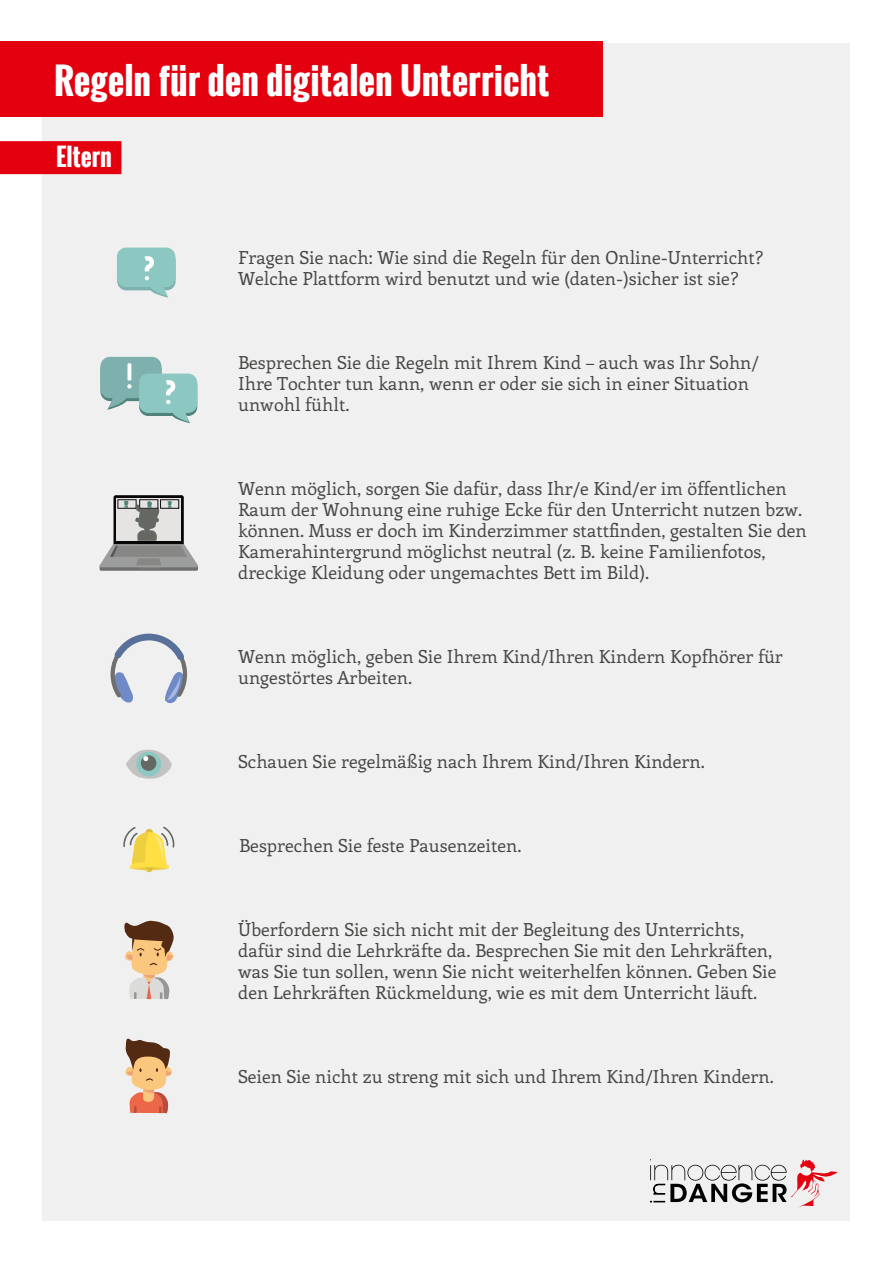
<style>
.page{position:relative;width:893px;height:1263px;background:#fff}
.page>*{position:absolute;margin:0;border:0;box-sizing:border-box;transform-origin:0 0}
.t1{font:700 36px "Oswald";color:#fff}
.t2{font:700 24px "Oswald";color:#fff}
.t3{font:18px/21px "Enriqueta";color:#464645}
</style>
<div class="page">
<div style="left:43px;top:43px;width:807px;height:1177px;background:#f0f0f0"></div>
<svg style="left:124px;top:920px;width:50px;height:79px"></svg>
<svg style="left:126px;top:749px;width:46px;height:30px"></svg>
<svg style="left:100px;top:357px;width:97px;height:66px"></svg>
<svg style="left:123px;top:826px;width:51px;height:45px"></svg>
<svg style="left:125px;top:1038px;width:48px;height:75px"></svg>
<svg style="left:99px;top:495px;width:99px;height:76px"></svg>
<svg style="left:111px;top:634px;width:76px;height:70px"></svg>
<svg style="left:117px;top:248px;width:59px;height:50px"></svg>
<svg style="left:650px;top:1159px;width:188px;height:48px"></svg>
<div style="left:0;top:141px;width:121px;height:33px;background:#e3000f"></div>
<div style="left:0;top:42px;width:603px;height:75px;background:#e3000f"></div>
<h1 class="t1" style="left:54px;top:53px;width:496px">Regeln für den digitalen Unterricht</h1>
<h2 class="t2" style="left:56px;top:138px;width:57px">Eltern</h2>
<p class="t3" style="left:238px;top:246px;width:526px">Fragen Sie nach: Wie sind die Regeln für den Online-Unterricht?<br>Welche Plattform wird benutzt und wie (daten-)sicher ist sie?</p>
<p class="t3" style="left:238px;top:351px;width:522px">Besprechen Sie die Regeln mit Ihrem Kind – auch was Ihr Sohn/<br>Ihre Tochter tun kann, wenn er oder sie sich in einer Situation unwohl fühlt.</p>
<p class="t3" style="left:238px;top:477px;width:570px">Wenn möglich, sorgen Sie dafür, dass Ihr/e Kind/er im öffentlichen Raum der Wohnung eine ruhige Ecke für den Unterricht nutzen bzw. können. Muss er doch im Kinderzimmer stattfinden, gestalten Sie den Kamerahintergrund möglichst neutral (z. B. keine Familienfotos, dreckige Kleidung oder ungemachtes Bett im Bild).</p>
<p class="t3" style="left:238px;top:645px;width:546px">Wenn möglich, geben Sie Ihrem Kind/Ihren Kindern Kopfhörer für ungestörtes Arbeiten.</p>
<p class="t3" style="left:238px;top:750px;width:468px">Schauen Sie regelmäßig nach Ihrem Kind/Ihren Kindern.</p>
<p class="t3" style="left:239px;top:834px;width:284px">Besprechen Sie feste Pausenzeiten.</p>
<p class="t3" style="left:238px;top:918px;width:540px">Überfordern Sie sich nicht mit der Begleitung des Unterrichts, dafür sind die Lehrkräfte da. Besprechen Sie mit den Lehrkräften, was Sie tun sollen, wenn Sie nicht weiterhelfen können. Geben Sie den Lehrkräften Rückmeldung, wie es mit dem Unterricht läuft.</p>
<p class="t3" style="left:238px;top:1065px;width:537px">Seien Sie nicht zu streng mit sich und Ihrem Kind/Ihren Kindern.</p>
</div>
